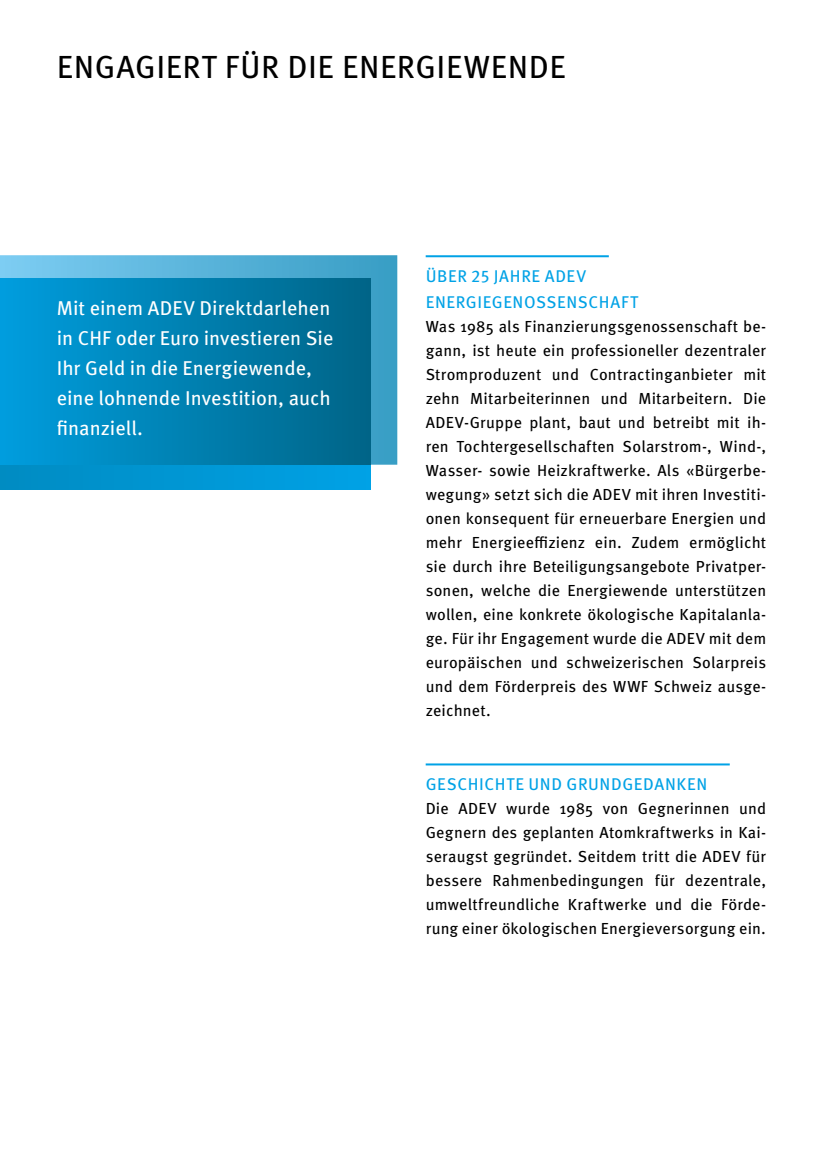
<style>
.page{position:relative;width:823px;height:1174px;background:#fff}
.page>*{position:absolute;margin:0;border:0;box-sizing:border-box;transform-origin:0 0}
.t1{font:32px "Meta Pro";letter-spacing:.015em;color:#000}
.t2{font:20px/30px "Meta Pro";color:#fff}
.t3{font:17px/26px "Meta Pro";letter-spacing:.035em;color:#00a2e6}
.t4{font:16px/24px "Meta Pro";letter-spacing:.01em;color:#000;text-align:justify}
</style>
<div class="page">
<svg style="left:0;top:255px;width:397px;height:210px;background:#4fadd3"></svg>
<div style="left:0;top:465px;width:370px;height:24px;background:linear-gradient(to right,#008cc2,#00a2e5)"></div>
<div style="left:0;top:278px;width:370px;height:187px;background:linear-gradient(to right,#009ede,#006587)"></div>
<hr style="left:425px;top:255px;width:183px;height:2px;background:#00a2e6">
<hr style="left:425px;top:763px;width:304px;height:2px;background:#00a2e6">
<h1 class="t1" style="left:57px;top:47px;width:510px">ENGAGIERT FÜR DIE ENERGIEWENDE</h1>
<p class="t2" style="left:57px;top:294px;width:278px">Mit einem ADEV Direktdarlehen in CHF oder Euro investieren Sie<br>Ihr Geld in die Energiewende, eine lohnende Investition, auch finanziell.</p>
<p class="t3" style="left:425px;top:264px;width:214px">ÜBER 25 JAHRE ADEV<br>ENERGIEGENOSSENSCHAFT</p>
<p class="t4" style="left:425px;top:315px;width:342px">Was 1985 als Finanzierungsgenossenschaft be&shy;gann, ist heute ein professioneller dezentraler Stromproduzent und Contractinganbieter mit zehn Mitarbeiterinnen und Mitarbeitern. Die ADEV-Gruppe plant, baut und betreibt mit ih&shy;ren Tochtergesellschaften Solarstrom-, Wind-, Wasser- sowie Heizkraftwerke. Als «Bürgerbe&shy;wegung» setzt sich die ADEV mit ihren Investiti&shy;onen konsequent für erneuerbare Energien und mehr Energieeffizienz ein. Zudem ermöglicht sie durch ihre Beteiligungsangebote Privatper&shy;sonen, welche die Energiewende unterstützen wollen, eine konkrete ökologische Kapitalanla&shy;ge. Für ihr Engagement wurde die ADEV mit dem europäischen und schweizerischen Solarpreis und dem Förderpreis des WWF Schweiz ausge&shy;zeichnet.</p>
<p class="t3" style="left:425px;top:772px;width:283px">GESCHICHTE UND GRUNDGEDANKEN</p>
<p class="t4" style="left:425px;top:797px;width:342px">Die ADEV wurde 1985 von Gegnerinnen und Gegnern des geplanten Atomkraftwerks in Kai&shy;seraugst gegründet. Seitdem tritt die ADEV für bessere Rahmenbedingungen für dezentrale, umweltfreundliche Kraftwerke und die Förde&shy;rung einer ökologischen Energieversorgung ein.</p>
</div>
